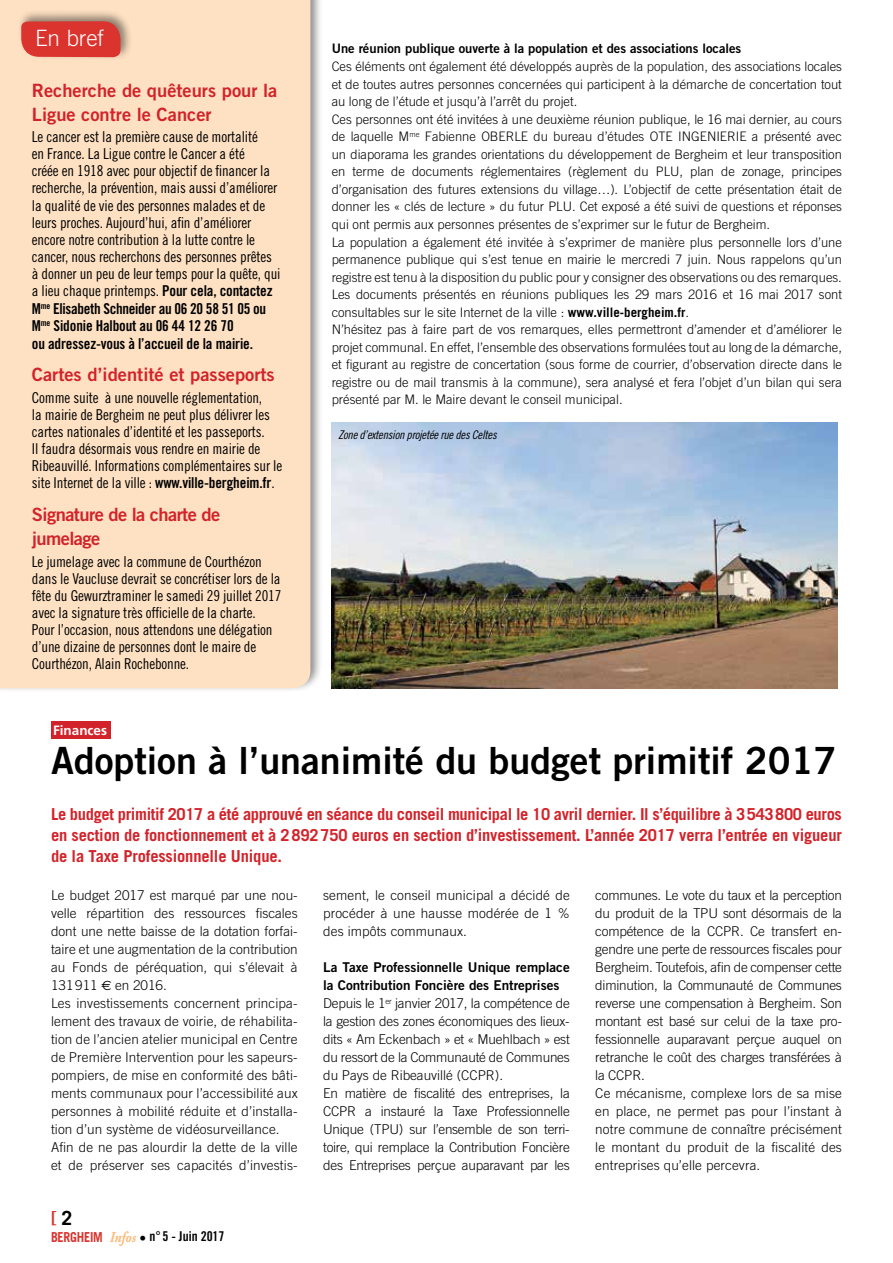
<style>
.page{position:relative;width:893px;height:1263px;background:#fff}
.page>*{position:absolute;margin:0;border:0;box-sizing:border-box;transform-origin:0 0}
.t1{font:37.5px "Trade Gothic Bold Two";color:#000}
.t2{font:300 22.5px "Trade Gothic";color:#fff}
.t3{font:18.3px/24px "Trade Gothic Bold Two";color:#d2232a}
.t4{font:18.3px/24px "Trade Gothic Bold Two";letter-spacing:-.03em;color:#d2232a}
.t5{font:700 18px "Trade Gothic";color:#db332d}
.t6{font:700 16.5px/21px "Trade Gothic";letter-spacing:-.01em;color:#d2232a;text-align:justify}
.t7{font:15px/17.1px "Trade Gothic Cond Eighteen";letter-spacing:-.01em;color:#000}
.t8{font:15px/17.5px "Trade Gothic Bold Cond Twenty";letter-spacing:-.01em;color:#000}
.t9{font:300 13.5px/18px "Trade Gothic";color:#000}
.t10{font:13.5px/18px "Trade Gothic Bold Two";color:#000}
.t11{font:13.5px "Trade Gothic Bold Cond Twenty";color:#000}
.t12{font:700 13.5px "Frutiger";color:#fff}
.t13{font:300 13.05px/17.5px "Trade Gothic";color:#000}
.t14{font:13.05px "Trade Gothic Bold Two";color:#000}
.t15{font:12px "Trade Gothic Cond Eighteen Obl";letter-spacing:-.02em;color:#000}
.s1{font-family:"Trade Gothic Bold Cond Twenty"}
.s2{font-weight:700}
.s3{font-family:"Euro Sans";font-weight:400}
.s4{font-size:19.5px;color:#000}
.s5{font-family:"Trade Gothic";font-weight:700;font-size:13.8px;color:#db332d}
.s6{font-family:"Adobe Garamond Pro";font-weight:700;font-style:italic;font-size:15px;color:#fcba78}
</style>
<div class="page">
<div style="left:0;top:0;width:323px;height:692px;background:#000;opacity:.45"></div>
<div style="left:0;top:0;width:310px;height:688px;background:#fee1c3"></div>
<div style="left:51px;top:721px;width:60px;height:17px;background:#d2232a"></div>
<div style="left:17px;top:9px;width:116px;height:52px;background:#000;opacity:.45"></div>
<svg style="left:21px;top:21px;width:99px;height:36px;background:#da3932"></svg>
<img style="left:332px;top:423px;width:506px;height:265px">
<h2 class="t2" style="left:35px;top:25px;width:70px">En bref</h2>
<h3 class="t3" style="left:32px;top:78px;width:247px">Recherche de quêteurs pour la<br>Ligue contre le Cancer</h3>
<p class="t7" style="left:32px;top:128px;width:250px">Le cancer est la première cause de mortalité<br>en France. La Ligue contre le Cancer a été<br>créée en 1918 avec pour objectif de financer la recherche, la prévention, mais aussi d’améliorer la qualité de vie des personnes malades et de leurs proches. Aujourd’hui, afin d’améliorer encore notre contribution à la lutte contre le cancer, nous recherchons des personnes prêtes à donner un peu de leur temps pour la quête, qui a lieu chaque printemps. <span class="s1">Pour cela, contactez</span></p>
<p class="t8" style="left:32px;top:299px;width:236px">M<sup>me</sup> Elisabeth Schneider au 06 20 58 51 05 ou<br>M<sup>me</sup> Sidonie Halbout au 06 44 12 26 70<br>ou adressez-vous à l’accueil de la mairie.</p>
<h3 class="t3" style="left:32px;top:362px;width:244px">Cartes d’identité et passeports</h3>
<p class="t7" style="left:32px;top:389px;width:252px">Comme suite à une nouvelle réglementation,<br>la mairie de Bergheim ne peut plus délivrer les cartes nationales d’identité et les passeports.<br>Il faudra désormais vous rendre en mairie de Ribeauvillé. Informations complémentaires sur le site Internet de la ville : <span class="s1">www.ville-bergheim.fr</span>.</p>
<h3 class="t4" style="left:32px;top:502px;width:190px">Signature de la charte de jumelage</h3>
<p class="t7" style="left:32px;top:552px;width:251px">Le jumelage avec la commune de Courthézon dans le Vaucluse devrait se concrétiser lors de la fête du Gewurztraminer le samedi 29 juillet 2017 avec la signature très officielle de la charte.<br>Pour l’occasion, nous attendons une délégation d’une dizaine de personnes dont le maire de Courthézon, Alain Rochebonne.</p>
<p class="t12" style="left:53px;top:722px;width:55px">Finances</p>
<p class="t14" style="left:332px;top:41px;width:411px">Une réunion publique ouverte à la population et des associations locales</p>
<p class="t13" style="left:332px;top:57px;width:512px">Ces éléments ont également été développés auprès de la population, des associations locales et de toutes autres personnes concernées qui participent à la démarche de concertation tout au long de l’étude et jusqu’à l’arrêt du projet.<br>Ces personnes ont été invitées à une deuxième réunion publique, le 16 mai dernier, au cours de laquelle M<sup>me</sup> Fabienne OBERLE du bureau d’études OTE INGENIERIE a présenté avec un diaporama les grandes orientations du développement de Bergheim et leur transposition en terme de documents réglementaires (règlement du PLU, plan de zonage, principes d’organisation des futures extensions du village…). L’objectif de cette présentation était de donner les « clés de lecture » du futur PLU. Cet exposé a été suivi de questions et réponses qui ont permis aux personnes présentes de s’exprimer sur le futur de Bergheim.<br>La population a également été invitée à s’exprimer de manière plus personnelle lors d’une permanence publique qui s’est tenue en mairie le mercredi 7 juin. Nous rappelons qu’un registre est tenu à la disposition du public pour y consigner des observations ou des remarques.<br>Les documents présentés en réunions publiques les 29 mars 2016 et 16 mai 2017 sont consultables sur le site Internet de la ville : <span class="s2">www.ville-bergheim.fr</span>.<br>N’hésitez pas à faire part de vos remarques, elles permettront d’amender et d’améliorer le projet communal. En effet, l’ensemble des observations formulées tout au long de la démarche, et figurant au registre de concertation (sous forme de courrier, d’observation directe dans le registre ou de mail transmis à la commune), sera analysé et fera l’objet d’un bilan qui sera présenté par M. le Maire devant le conseil municipal.</p>
<p class="t15" style="left:338px;top:427px;width:160px">Zone d’extension projetée rue des Celtes</p>
<h1 class="t1" style="left:51px;top:738px;width:787px">Adoption à l’unanimité du budget primitif 2017</h1>
<p class="t6" style="left:51px;top:803px;width:792px">Le budget primitif 2017 a été approuvé en séance du conseil municipal le 10 avril dernier. Il s’équilibre à 3543800 euros en section de fonctionnement et à 2892750 euros en section d’investissement. L’année 2017 verra l’entrée en vigueur de la Taxe Professionnelle Unique.</p>
<p class="t9" style="left:51px;top:886px;width:248px">Le budget 2017 est marqué par une nou&shy;velle répartition des ressources fiscales dont une nette baisse de la dotation forfai&shy;taire et une augmentation de la contribution au Fonds de péréquation, qui s’élevait à 131911 <span class="s3">e</span> en 2016.<br>Les investissements concernent principa&shy;lement des travaux de voirie, de réhabilita&shy;tion de l’ancien atelier municipal en Centre de Première Intervention pour les sapeurs&shy;pompiers, de mise en conformité des bâti&shy;ments communaux pour l’accessibilité aux personnes à mobilité réduite et d’installa&shy;tion d’un système de vidéosurveillance.<br>Afin de ne pas alourdir la dette de la ville et de préserver ses capacités d’investis-</p>
<p class="t9" style="left:323px;top:886px;width:248px;text-align:justify">sement, le conseil municipal a décidé de procéder à une hausse modérée de 1 % des impôts communaux.</p>
<p class="t10" style="left:323px;top:958px;width:248px">La Taxe Professionnelle Unique remplace la Contribution Foncière des Entreprises</p>
<p class="t9" style="left:323px;top:994px;width:248px">Depuis le 1<sup>er</sup> janvier 2017, la compétence de la gestion des zones économiques des lieux&shy;dits « Am Eckenbach » et « Muehlbach » est du ressort de la Communauté de Communes du Pays de Ribeauvillé (CCPR).<br>En matière de fiscalité des entreprises, la CCPR a instauré la Taxe Professionnelle Unique (TPU) sur l’ensemble de son terri&shy;toire, qui remplace la Contribution Foncière des Entreprises perçue auparavant par les</p>
<h3 class="t5" style="left:51px;top:1206px;width:23px">[<span class="s4">2</span></h3>
<p class="t11" style="left:51px;top:1228px;width:175px"><span class="s5">BERGHEIM</span> <span class="s6">Infos</span> • n° 5 - Juin 2017</p>
<p class="t9" style="left:595px;top:886px;width:248px">communes. Le vote du taux et la perception du produit de la TPU sont désormais de la compétence de la CCPR. Ce transfert en&shy;gendre une perte de ressources fiscales pour Bergheim. Toutefois, afin de compenser cette diminution, la Communauté de Communes reverse une compensation à Bergheim. Son montant est basé sur celui de la taxe pro&shy;fessionnelle auparavant perçue auquel on retranche le coût des charges transférées à la CCPR.<br>Ce mécanisme, complexe lors de sa mise en place, ne permet pas pour l’instant à notre commune de connaître précisément le montant du produit de la fiscalité des entreprises qu’elle percevra.</p>
</div>
